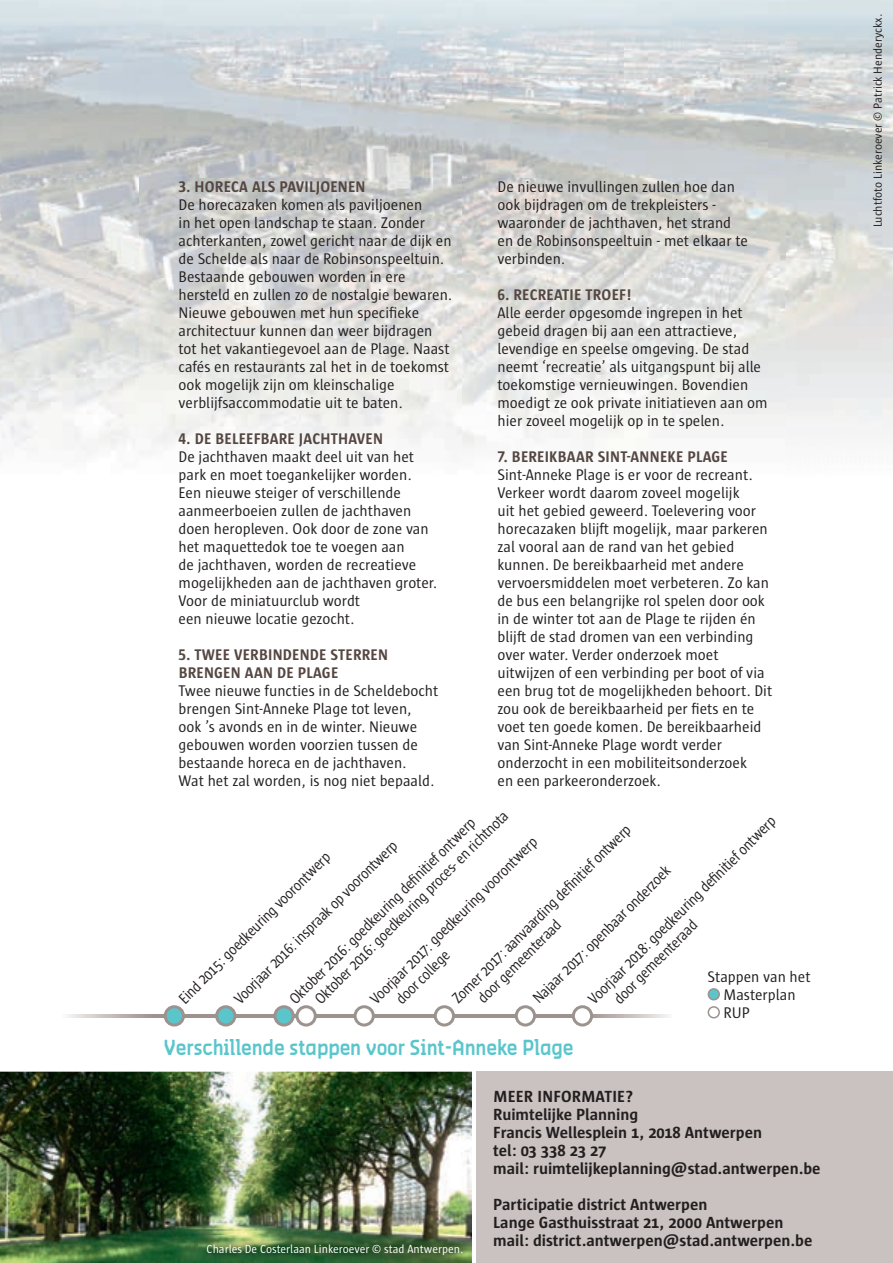
<style>
.page{position:relative;width:893px;height:1263px;background:#fff}
.page>*{position:absolute;margin:0;border:0;box-sizing:border-box;transform-origin:0 0}
.t1{font:19.5px "Antwerpen";color:#5ac6cc}
.t2{font:700 16.5px/18px "Sun Antwerpen";color:#231f20}
.t3{font:15.75px/18px "Sun Antwerpen";color:#231f20}
.t4{font:15.75px/18px "Sun Antwerpen";color:#231f20;scale:.9 1}
.t5{font:700 15.75px/18px "Sun Antwerpen";letter-spacing:.015em;color:#544640}
.t6{font:12px "Sun Antwerpen";color:#fff}
.t7{font:12px "Sun Antwerpen";color:#231f20}
</style>
<div class="page">
<div style="left:476px;top:1071px;width:417px;height:192px;background:#c9c2c0"></div>
<img style="left:0;top:1071px;width:472px;height:192px">
<img style="left:0;top:0;width:893px;height:454px">
<svg style="left:67px;top:1014px;width:602px;height:3px"></svg>
<div style="left:165px;top:1007px;width:18px;height:18px;background:#5ac6cc;border-radius:50%"></div>
<div style="left:164px;top:1005px;width:21px;height:21px;border:3px solid #9c928e;border-radius:50%"></div>
<div style="left:217px;top:1007px;width:18px;height:18px;background:#5ac6cc;border-radius:50%"></div>
<div style="left:215px;top:1005px;width:21px;height:21px;border:3px solid #9c928e;border-radius:50%"></div>
<div style="left:275px;top:1007px;width:18px;height:18px;background:#5ac6cc;border-radius:50%"></div>
<div style="left:273px;top:1005px;width:22px;height:21px;border:3px solid #9c928e;border-radius:50%"></div>
<div style="left:355px;top:1007px;width:18px;height:18px;background:#fff;border-radius:50%"></div>
<div style="left:354px;top:1005px;width:21px;height:21px;border:3px solid #9c928e;border-radius:50%"></div>
<div style="left:297px;top:1007px;width:18px;height:18px;background:#fff;border-radius:50%"></div>
<div style="left:295px;top:1005px;width:22px;height:21px;border:3px solid #9c928e;border-radius:50%"></div>
<div style="left:435px;top:1007px;width:18px;height:18px;background:#fff;border-radius:50%"></div>
<div style="left:434px;top:1005px;width:21px;height:21px;border:3px solid #9c928e;border-radius:50%"></div>
<div style="left:516px;top:1007px;width:18px;height:18px;background:#fff;border-radius:50%"></div>
<div style="left:515px;top:1005px;width:21px;height:21px;border:3px solid #9c928e;border-radius:50%"></div>
<div style="left:573px;top:1007px;width:19px;height:18px;background:#fff;border-radius:50%"></div>
<div style="left:572px;top:1005px;width:21px;height:21px;border:3px solid #9c928e;border-radius:50%"></div>
<div style="left:708px;top:989px;width:11px;height:11px;background:#5ac6cc;border-radius:50%"></div>
<div style="left:708px;top:988px;width:12px;height:12px;border:2px solid #9c928e;border-radius:50%"></div>
<div style="left:708px;top:1006px;width:12px;height:12px;border:2px solid #9c928e;border-radius:50%"></div>
<img style="left:198px;top:1235px;width:273px;height:28px">
<p class="t5" style="left:179px;top:177px;width:188px">3. HORECA ALS PAVILJOENEN</p>
<p class="t3" style="left:179px;top:195px;width:275px">De horecazaken komen als paviljoenen<br>in het open landschap te staan. Zonder achterkanten, zowel gericht naar de dijk en de Schelde als naar de Robinsonspeeltuin.<br>Bestaande gebouwen worden in ere hersteld en zullen zo de nostalgie bewaren.<br>Nieuwe gebouwen met hun specifieke architectuur kunnen dan weer bijdragen tot het vakantiegevoel aan de Plage. Naast cafés en restaurants zal het in de toekomst ook mogelijk zijn om kleinschalige verblijfsaccommodatie uit te baten.</p>
<p class="t5" style="left:179px;top:429px;width:206px">4. DE BELEEFBARE JACHTHAVEN</p>
<p class="t3" style="left:179px;top:447px;width:260px">De jachthaven maakt deel uit van het park en moet toegankelijker worden.<br>Een nieuwe steiger of verschillende aanmeerboeien zullen de jachthaven doen heropleven. Ook door de zone van het maquettedok toe te voegen aan<br>de jachthaven, worden de recreatieve mogelijkheden aan de jachthaven groter.<br>Voor de miniatuurclub wordt<br>een nieuwe locatie gezocht.</p>
<p class="t5" style="left:179px;top:645px;width:211px">5. TWEE VERBINDENDE STERREN<br>BRENGEN AAN DE PLAGE</p>
<p class="t3" style="left:179px;top:681px;width:261px">Twee nieuwe functies in de Scheldebocht brengen Sint-Anneke Plage tot leven, ook ’s avonds en in de winter. Nieuwe gebouwen worden voorzien tussen de bestaande horeca en de jachthaven.<br>Wat het zal worden, is nog niet bepaald.</p>
<p class="t3" style="left:497px;top:177px;width:252px">De nieuwe invullingen zullen hoe dan ook bijdragen om de trekpleisters - waaronder de jachthaven, het strand en de Robinsonspeeltuin - met elkaar te verbinden.</p>
<p class="t5" style="left:497px;top:285px;width:136px">6. RECREATIE TROEF!</p>
<p class="t3" style="left:497px;top:303px;width:272px">Alle eerder opgesomde ingrepen in het gebeid dragen bij aan een attractieve, levendige en speelse omgeving. De stad neemt ‘recreatie’ als uitgangspunt bij alle toekomstige vernieuwingen. Bovendien moedigt ze ook private initiatieven aan om hier zoveel mogelijk op in te spelen.</p>
<p class="t5" style="left:497px;top:447px;width:232px">7. BEREIKBAAR SINT-ANNEKE PLAGE</p>
<p class="t3" style="left:497px;top:465px;width:276px">Sint-Anneke Plage is er voor de recreant.<br>Verkeer wordt daarom zoveel mogelijk<br>uit het gebied geweerd. Toelevering voor horecazaken blijft mogelijk, maar parkeren zal vooral aan de rand van het gebied kunnen. De bereikbaarheid met andere vervoersmiddelen moet verbeteren. Zo kan de bus een belangrijke rol spelen door ook in de winter tot aan de Plage te rijden én blijft de stad dromen van een verbinding over water. Verder onderzoek moet uitwijzen of een verbinding per boot of via een brug tot de mogelijkheden behoort. Dit zou ook de bereikbaarheid per fiets en te voet ten goede komen. De bereikbaarheid van Sint-Anneke Plage wordt verder onderzocht in een mobiliteitsonderzoek<br>en een parkeeronderzoek.</p>
<p class="t4" style="left:298px;top:982px;width:297px;text-indent:-18px;rotate:-45deg">Oktober 2016:goedkeuring defi nitiefontwerp<br>Oktober 2016:goedkeuring proces- en richtnota</p>
<p class="t4" style="left:597px;top:982px;width:268px;text-indent:-18px;rotate:-45deg">Voorjaar 2018:goedkeuring defi nitiefontwerp door gemeenteraad</p>
<p class="t4" style="left:461px;top:981px;width:255px;text-indent:-18px;rotate:-45deg">Zomer 2017:aanvaarding defi nitiefontwerp door gemeenteraad</p>
<p class="t4" style="left:379px;top:982px;width:236px;text-indent:-18px;rotate:-45deg">Voorjaar 2017:goedkeuring voorontwerp door college</p>
<p class="t4" style="left:230px;top:994px;width:250px;rotate:-45deg">Voorjaar 2016:inspraak op voorontwerp</p>
<p class="t4" style="left:175px;top:994px;width:232px;rotate:-45deg">Eind 2015:goedkeuring voorontwerp</p>
<p class="t4" style="left:529px;top:994px;width:210px;rotate:-45deg">Najaar 2017:openbaar onderzoek</p>
<p class="t3" style="left:724px;top:967px;width:89px;text-indent:-16px">Stappen van het<br>Masterplan<br>RUP</p>
<p class="t1" style="left:164px;top:1034px;width:411px">Verschillende stappen voor Sint-Anneke Plage</p>
<p class="t6" style="left:207px;top:1242px;width:258px">Charles De Costerlaan Linkeroever © stad Antwerpen.</p>
<p class="t2" style="left:493px;top:1087px;width:329px">MEER INFORMATIE?<br>Ruimtelijke Planning<br>Francis Wellesplein 1, 2018 Antwerpen<br>tel: 03 338 23 27<br>mail: ruimtelijkeplanning@stad.antwerpen.be</p>
<p class="t2" style="left:493px;top:1195px;width:321px">Participatie district Antwerpen<br>Lange Gasthuisstraat 21, 2000 Antwerpen mail: district.antwerpen@stad.antwerpen.be</p>
<p class="t7" style="left:871px;top:227px;width:215px;rotate:-90deg">Luchtfoto Linkeroever © Patrick Henderyckx.</p>
</div>
